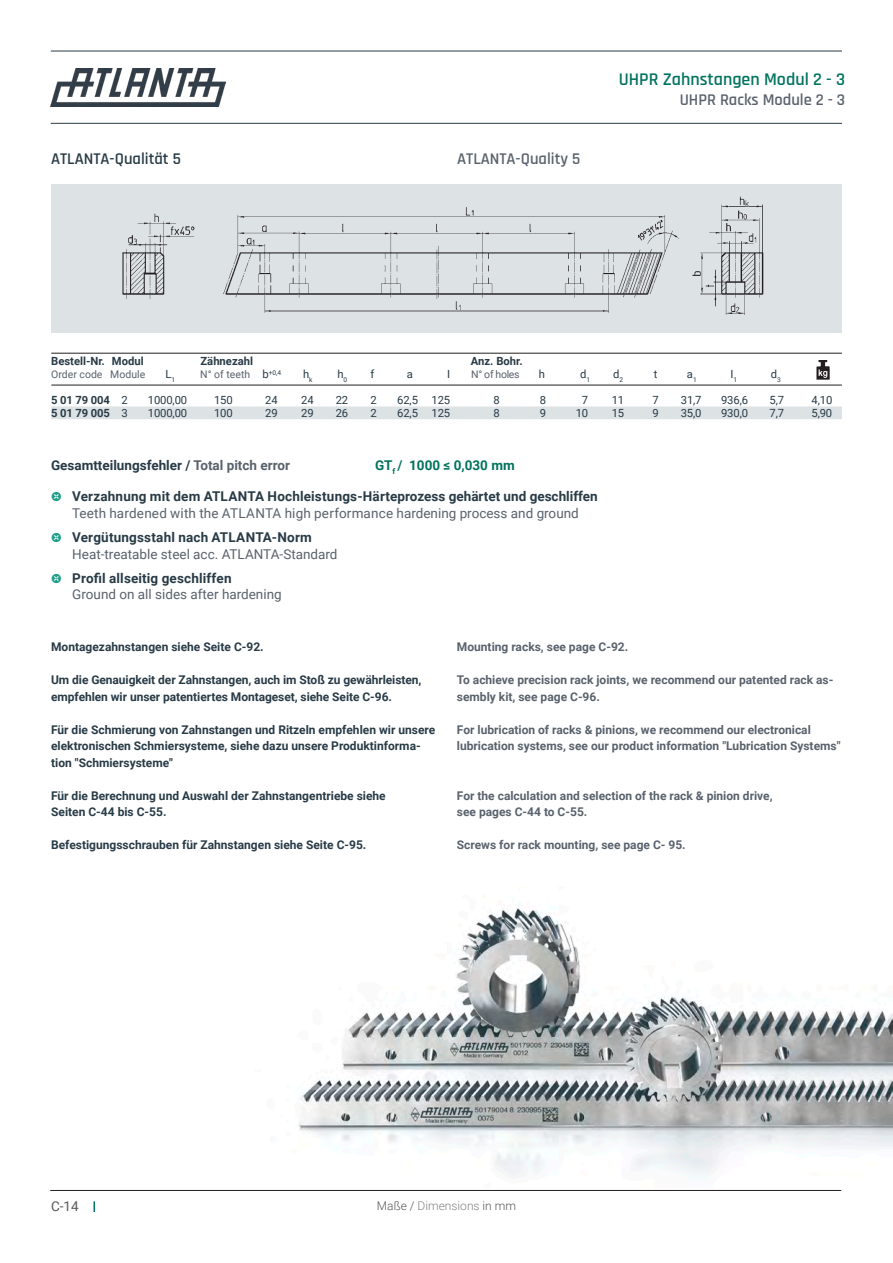
<style>
.page{position:relative;width:893px;height:1263px;background:#fff}
.page>*{position:absolute;margin:0;border:0;box-sizing:border-box;transform-origin:0 0}
.Überschrift_D{font:600 18px "Rajdhani";color:#00735f}
.Überschrift_GB{font:600 16.5px "Rajdhani";color:#59626c}
.t1{font:600 16.5px "Rajdhani";color:#283b46}
.Text_d_bold_9_10_8{font:700 13.5px/16.2px "Roboto";color:#283b46;text-align:center}
.t2{font:13.5px/16.2px "Roboto";color:#59626c}
.Text_d_bold_9_10_8-2{font:700 13.5px "Roboto";color:#00735f}
.t3{font:13.5px "Roboto";color:#57585a}
.Text_d_bold_9_10_8-3{font:700 12px/16.5px "Roboto";color:#283b46}
.Text_e_bold_9_10_8{font:700 12px/16.5px "Roboto";color:#59626c}
.t4{font:300 12px "Roboto";color:#808285}
.Tab_ZA_2023_Raster{font:11.25px "Roboto";letter-spacing:-.01em;color:#283b46}
.Tab_ZA_2023{font:11.25px "Roboto";letter-spacing:-.01em;color:#283b46}
.Tab_ZA_2023_Raster-2{font:700 11.25px "Roboto";color:#283b46}
.Tab_ZA_2023-2{font:700 11.25px "Roboto";letter-spacing:-.01em;color:#283b46}
.t5{font:10.5px "Roboto";color:#59626c}
.s1{font-size:11.25px;color:#283b46}
.s2{font-weight:400}
.s3{color:#59626c}
.s4{font-family:"Klavika Arrows";font-weight:500;color:#1d9d8a}
.s5{font-weight:400;color:#59626c}
.s6{font-weight:700;color:#283b46}
.s7{color:#57585a}
</style>
<div class="page">
<hr style="left:51px;top:51px;width:791px;height:1px;background:#283b46">
<hr style="left:51px;top:123px;width:791px;height:1px;background:#283b46">
<img style="left:51px;top:68px;width:174px;height:38px">
<hr style="left:50px;top:1190px;width:791px;height:1px;background:#231f20">
<div style="left:51px;top:184px;width:791px;height:149px;background:#dde2e5"></div>
<img style="left:122px;top:196px;width:642px;height:119px">
<div style="left:51px;top:406px;width:791px;height:13px;background:#dde2e5"></div>
<hr style="left:51px;top:353px;width:791px;height:1px;background:#231f20">
<hr style="left:51px;top:385px;width:791px;height:1px;background:#231f20">
<img style="left:816px;top:360px;width:14px;height:19px">
<img style="left:298px;top:905px;width:595px;height:275px">
<p class="t1" style="left:51px;top:149px;width:131px">ATLANTA-Qualität 5</p>
<p class="Überschrift_GB" style="left:457px;top:149px;width:125px">ATLANTA-Quality 5</p>
<p class="Überschrift_D" style="left:619px;top:68px;width:228px">UHPR Zahnstangen Modul 2 - 3</p>
<p class="Überschrift_GB" style="left:680px;top:89px;width:167px">UHPR Racks Module 2 - 3</p>
<p class="Tab_ZA_2023_Raster-2" style="left:51px;top:353px;width:94px">Bestell-Nr. Modul</p>
<p class="Tab_ZA_2023_Raster-2" style="left:200px;top:353px;width:54px">Zähnezahl</p>
<p class="Tab_ZA_2023_Raster-2" style="left:471px;top:353px;width:53px">Anz. Bohr.</p>
<p class="t5" style="left:51px;top:367px;width:95px">Order code Module</p>
<p class="Tab_ZA_2023_Raster" style="left:165px;top:366px;width:11px">L<sub>1</sub></p>
<p class="t5" style="left:200px;top:367px;width:82px">N° of teeth <span class="s1">b</span><sup>+0,4</sup></p>
<p class="Tab_ZA_2023_Raster" style="left:303px;top:366px;width:11px">h<sub>k</sub></p>
<p class="Tab_ZA_2023_Raster" style="left:337px;top:366px;width:11px">h<sub>0</sub></p>
<p class="Tab_ZA_2023_Raster" style="left:370px;top:366px;width:5px">f</p>
<p class="Tab_ZA_2023_Raster" style="left:407px;top:366px;width:8px">a</p>
<p class="Tab_ZA_2023_Raster" style="left:447px;top:366px;width:5px">I</p>
<p class="t5" style="left:471px;top:367px;width:50px">N° of holes</p>
<p class="Tab_ZA_2023_Raster" style="left:539px;top:366px;width:8px">h</p>
<p class="Tab_ZA_2023_Raster" style="left:580px;top:366px;width:12px">d<sub>1</sub></p>
<p class="Tab_ZA_2023_Raster" style="left:613px;top:366px;width:12px">d<sub>2</sub></p>
<p class="Tab_ZA_2023_Raster" style="left:654px;top:366px;width:5px">t</p>
<p class="Tab_ZA_2023_Raster" style="left:687px;top:366px;width:11px">a<sub>1</sub></p>
<p class="Tab_ZA_2023_Raster" style="left:730px;top:366px;width:8px">I<sub>1</sub></p>
<p class="Tab_ZA_2023_Raster" style="left:771px;top:366px;width:12px">d<sub>3</sub></p>
<p class="Tab_ZA_2023-2" style="left:51px;top:392px;width:78px">5 01 79 004 <span class="s2">2</span></p>
<p class="Tab_ZA_2023" style="left:148px;top:392px;width:41px">1000,00</p>
<p class="Tab_ZA_2023" style="left:214px;top:392px;width:20px">150</p>
<p class="Tab_ZA_2023" style="left:265px;top:392px;width:14px">24</p>
<p class="Tab_ZA_2023" style="left:301px;top:392px;width:14px">24</p>
<p class="Tab_ZA_2023" style="left:336px;top:392px;width:14px">22</p>
<p class="Tab_ZA_2023" style="left:370px;top:392px;width:8px">2</p>
<p class="Tab_ZA_2023" style="left:397px;top:392px;width:55px">62,5 125</p>
<p class="Tab_ZA_2023" style="left:493px;top:392px;width:8px">8</p>
<p class="Tab_ZA_2023" style="left:540px;top:392px;width:8px">8</p>
<p class="Tab_ZA_2023" style="left:582px;top:392px;width:8px">7</p>
<p class="Tab_ZA_2023" style="left:612px;top:392px;width:14px">11</p>
<p class="Tab_ZA_2023" style="left:652px;top:392px;width:8px">7</p>
<p class="Tab_ZA_2023" style="left:681px;top:392px;width:22px">31,7</p>
<p class="Tab_ZA_2023" style="left:721px;top:392px;width:29px">936,6</p>
<p class="Tab_ZA_2023" style="left:769px;top:392px;width:16px">5,7</p>
<p class="Tab_ZA_2023" style="left:811px;top:392px;width:22px">4,10</p>
<p class="Tab_ZA_2023_Raster-2" style="left:51px;top:405px;width:78px">5 01 79 005 <span class="s2">3</span></p>
<p class="Tab_ZA_2023_Raster" style="left:148px;top:405px;width:41px">1000,00</p>
<p class="Tab_ZA_2023_Raster" style="left:265px;top:405px;width:14px">29</p>
<p class="Tab_ZA_2023_Raster" style="left:301px;top:405px;width:14px">29</p>
<p class="Tab_ZA_2023_Raster" style="left:336px;top:405px;width:14px">26</p>
<p class="Tab_ZA_2023_Raster" style="left:370px;top:405px;width:8px">2</p>
<p class="Tab_ZA_2023_Raster" style="left:397px;top:405px;width:55px">62,5 125</p>
<p class="Tab_ZA_2023_Raster" style="left:493px;top:405px;width:8px">8</p>
<p class="Tab_ZA_2023_Raster" style="left:540px;top:405px;width:8px">9</p>
<p class="Tab_ZA_2023_Raster" style="left:576px;top:405px;width:14px">10</p>
<p class="Tab_ZA_2023_Raster" style="left:612px;top:405px;width:14px">15</p>
<p class="Tab_ZA_2023_Raster" style="left:652px;top:405px;width:8px">9</p>
<p class="Tab_ZA_2023_Raster" style="left:681px;top:405px;width:22px">35,0</p>
<p class="Tab_ZA_2023_Raster" style="left:721px;top:405px;width:29px">930,0</p>
<p class="Tab_ZA_2023_Raster" style="left:769px;top:405px;width:16px">7,7</p>
<p class="Tab_ZA_2023_Raster" style="left:811px;top:405px;width:22px">5,90</p>
<p class="Text_d_bold_9_10_8" style="left:51px;top:456px;width:240px">Gesamtteilungsfehler / <span class="s3">Total pitch error</span></p>
<p class="Text_d_bold_9_10_8-2" style="left:375px;top:455px;width:141px">GT<sub>f</sub> / 1000 ≤ 0,030 mm</p>
<p class="Text_d_bold_9_10_8" style="left:51px;top:488px;width:548px"><span class="s4">@</span> Verzahnung mit dem ATLANTA Hochleistungs-Härteprozess gehärtet und geschliffen<br><span class="s5">Teeth hardened with the ATLANTA high performance hardening process and ground</span></p>
<p class="t2" style="left:72px;top:529px;width:267px;text-indent:-21px"><span class="s4">@</span> <span class="s6">Vergütungsstahl nach ATLANTA-Norm<br></span>Heat-treatable steel acc. ATLANTA-Standard</p>
<p class="t2" style="left:72px;top:570px;width:211px;text-indent:-21px"><span class="s4">@</span> <span class="s6">Profil allseitig geschliffen<br></span>Ground on all sides after hardening</p>
<p class="Text_d_bold_9_10_8-3" style="left:51px;top:638px;width:214px">Montagezahnstangen siehe Seite C-92.</p>
<p class="Text_d_bold_9_10_8-3" style="left:51px;top:671px;width:372px">Um die Genauigkeit der Zahnstangen, auch im Stoß zu gewährleisten, empfehlen wir unser patentiertes Montageset, siehe Seite C-96.</p>
<p class="Text_d_bold_9_10_8-3" style="left:51px;top:721px;width:386px">Für die Schmierung von Zahnstangen und Ritzeln empfehlen wir unsere elektronischen Schmiersysteme, siehe dazu unsere Produktinforma&shy;tion "Schmiersysteme"</p>
<p class="Text_d_bold_9_10_8-3" style="left:51px;top:787px;width:336px">Für die Berechnung und Auswahl der Zahnstangentriebe siehe<br>Seiten C-44 bis C-55.</p>
<p class="Text_d_bold_9_10_8-3" style="left:51px;top:836px;width:317px">Befestigungsschrauben für Zahnstangen siehe Seite C-95.</p>
<p class="Text_e_bold_9_10_8" style="left:457px;top:638px;width:173px">Mounting racks, see page C-92.</p>
<p class="Text_e_bold_9_10_8" style="left:457px;top:671px;width:378px">To achieve precision rack joints, we recommend our patented rack as&shy;sembly kit, see page C-96.</p>
<p class="Text_e_bold_9_10_8" style="left:457px;top:721px;width:385px">For lubrication of racks &amp; pinions, we recommend our electronical lubrication systems, see our product information "Lubrication Systems"</p>
<p class="Text_e_bold_9_10_8" style="left:457px;top:787px;width:317px">For the calculation and selection of the rack &amp; pinion drive, see pages C-44 to C-55.</p>
<p class="Text_e_bold_9_10_8" style="left:457px;top:836px;width:230px">Screws for rack mounting, see page C- 95.</p>
<p class="t3" style="left:51px;top:1197px;width:29px">C-14</p>
<p class="t4" style="left:377px;top:1198px;width:141px"><span class="s7">Maße /</span> Dimensions <span class="s7">in mm</span></p>
</div>
